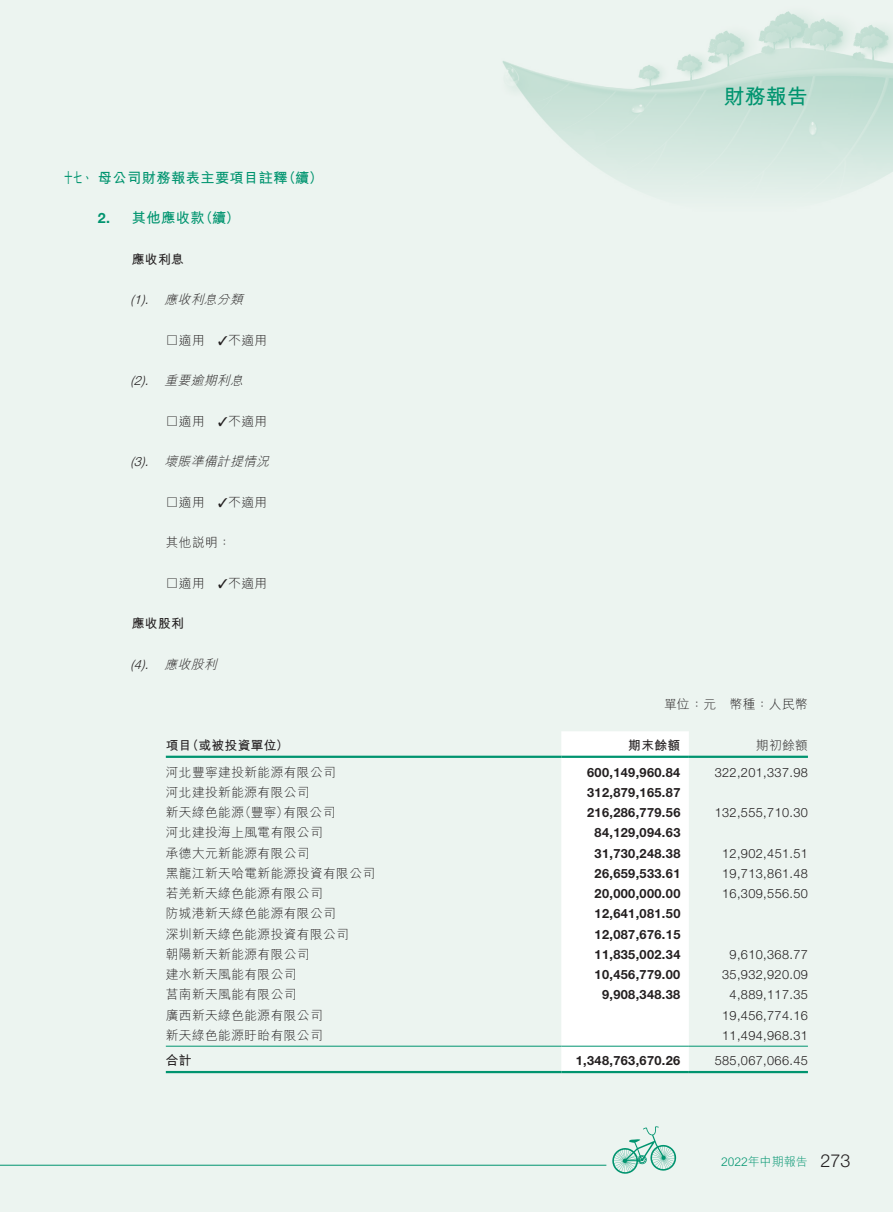
<style>
.page{position:relative;width:893px;height:1212px;background:#ecf4f0}
.page>*{position:absolute;margin:0;border:0;box-sizing:border-box;transform-origin:0 0}
.t1{font:700 21px "M Hei HK";color:#00946f}
.t2{font:700 14.25px "M Hei HK";letter-spacing:.03em;color:#00946f;scale:.65 1}
.t3{font:700 14.25px "M Hei HK";letter-spacing:.03em;color:#00946f}
.t4{font:300 12.75px "M Hei HK";letter-spacing:.03em;color:#231f20}
.t5{font:700 12.75px "Helvetica Neue LT Std";letter-spacing:.03em;color:#231f20}
.t6{font:300 12.75px "Helvetica Neue LT Std";letter-spacing:.03em;color:#231f20}
.t7{font:italic 300 12.75px "M Hei HK";color:#231f20}
.t8{font:700 12.75px "M Hei HK";letter-spacing:.03em;color:#231f20}
.t9{font:italic 300 12.75px "Helvetica Neue LT Std";color:#231f20}
.t10{font:300 12px "M Hei HK";color:#00946f}
.s1{font-family:"Helvetica Neue LT Std"}
.s2{font-family:"M Hei HK"}
.s3{font-family:"Helvetica Neue LT Std";font-size:18px;color:#231f20}
</style>
<div class="page">
<img style="left:502px;top:11px;width:391px;height:178px">
<hr style="left:0;top:1165px;width:606px;height:1px;background:#00946f">
<svg style="left:612px;top:1126px;width:65px;height:48px"></svg>
<div style="left:561px;top:731px;width:128px;height:339px;background:#fff"></div>
<hr style="left:166px;top:756px;width:395px;height:2px;background:#00946f">
<hr style="left:561px;top:756px;width:128px;height:2px;background:#00946f">
<hr style="left:689px;top:756px;width:119px;height:2px;background:#00946f">
<hr style="left:166px;top:1046px;width:395px;height:1px;background:#00946f">
<hr style="left:561px;top:1046px;width:128px;height:1px;background:#00946f">
<hr style="left:689px;top:1046px;width:119px;height:1px;background:#00946f">
<hr style="left:166px;top:1071px;width:395px;height:2px;background:#00946f">
<hr style="left:561px;top:1071px;width:128px;height:2px;background:#00946f">
<hr style="left:689px;top:1071px;width:119px;height:2px;background:#00946f">
<p class="t2" style="left:64px;top:167px;width:400px">十七、 母公司財務報表主要項目註釋（續）</p>
<p class="t3" style="left:98px;top:208px;width:144px"><span class="s1">2.</span> 其他應收款（續）</p>
<p class="t8" style="left:132px;top:250px;width:54px">應收利息</p>
<p class="t7" style="left:131px;top:291px;width:118px"><span class="s1">(1) .</span> 應收利息分類</p>
<p class="t4" style="left:166px;top:331px;width:103px">□適用　✓不適用</p>
<p class="t7" style="left:131px;top:372px;width:118px"><span class="s1">(2) .</span> 重要逾期利息</p>
<p class="t4" style="left:166px;top:412px;width:103px">□適用　✓不適用</p>
<p class="t7" style="left:131px;top:453px;width:145px"><span class="s1">(3) .</span> 壞賬準備計提情況</p>
<p class="t4" style="left:166px;top:493px;width:103px">□適用　✓不適用</p>
<p class="t4" style="left:166px;top:534px;width:67px">其他說明：</p>
<p class="t4" style="left:166px;top:574px;width:103px">□適用　✓不適用</p>
<p class="t8" style="left:132px;top:614px;width:54px">應收股利</p>
<p class="t9" style="left:131px;top:656px;width:92px">(4) . <span class="s2">應收股利</span></p>
<h1 class="t1" style="left:724px;top:81px;width:85px">財務報告</h1>
<p class="t4" style="left:664px;top:696px;width:145px">單位：元 幣種：人民幣</p>
<p class="t8" style="left:166px;top:736px;width:124px">項目（或被投資單位）</p>
<p class="t8" style="left:628px;top:736px;width:54px">期末餘額</p>
<p class="t4" style="left:756px;top:736px;width:54px">期初餘額</p>
<p class="t4" style="left:166px;top:763px;width:172px">河北豐寧建投新能源有限公司</p>
<p class="t5" style="left:587px;top:764px;width:95px">600,149,960.84</p>
<p class="t6" style="left:715px;top:764px;width:95px">322,201,337.98</p>
<p class="t4" style="left:166px;top:783px;width:145px">河北建投新能源有限公司</p>
<p class="t5" style="left:587px;top:784px;width:95px">312,879,165.87</p>
<p class="t4" style="left:166px;top:803px;width:171px">新天綠色能源（豐寧）有限公司</p>
<p class="t5" style="left:587px;top:804px;width:95px">216,286,779.56</p>
<p class="t6" style="left:715px;top:805px;width:95px">132,555,710.30</p>
<p class="t4" style="left:166px;top:824px;width:158px">河北建投海上風電有限公司</p>
<p class="t5" style="left:595px;top:825px;width:87px">84,129,094.63</p>
<p class="t4" style="left:166px;top:844px;width:145px">承德大元新能源有限公司</p>
<p class="t5" style="left:595px;top:845px;width:87px">31,730,248.38</p>
<p class="t6" style="left:722px;top:845px;width:87px">12,902,451.51</p>
<p class="t4" style="left:166px;top:864px;width:211px">黑龍江新天哈電新能源投資有限公司</p>
<p class="t5" style="left:595px;top:865px;width:87px">26,659,533.61</p>
<p class="t6" style="left:722px;top:865px;width:87px">19,713,861.48</p>
<p class="t4" style="left:166px;top:884px;width:158px">若羌新天綠色能源有限公司</p>
<p class="t5" style="left:595px;top:885px;width:87px">20,000,000.00</p>
<p class="t6" style="left:722px;top:886px;width:87px">16,309,556.50</p>
<p class="t4" style="left:166px;top:905px;width:172px">防城港新天綠色能源有限公司</p>
<p class="t5" style="left:595px;top:906px;width:87px">12,641,081.50</p>
<p class="t4" style="left:166px;top:925px;width:185px">深圳新天綠色能源投資有限公司</p>
<p class="t5" style="left:595px;top:926px;width:87px">12,087,676.15</p>
<p class="t4" style="left:166px;top:945px;width:145px">朝陽新天新能源有限公司</p>
<p class="t5" style="left:595px;top:946px;width:87px">11,835,002.34</p>
<p class="t6" style="left:730px;top:946px;width:80px">9,610,368.77</p>
<p class="t4" style="left:166px;top:965px;width:132px">建水新天風能有限公司</p>
<p class="t5" style="left:595px;top:966px;width:87px">10,456,779.00</p>
<p class="t6" style="left:722px;top:967px;width:87px">35,932,920.09</p>
<p class="t4" style="left:166px;top:986px;width:132px">莒南新天風能有限公司</p>
<p class="t5" style="left:602px;top:987px;width:80px">9,908,348.38</p>
<p class="t6" style="left:730px;top:987px;width:80px">4,889,117.35</p>
<p class="t4" style="left:166px;top:1006px;width:158px">廣西新天綠色能源有限公司</p>
<p class="t6" style="left:722px;top:1007px;width:87px">19,456,774.16</p>
<p class="t4" style="left:166px;top:1026px;width:158px">新天綠色能源盱眙有限公司</p>
<p class="t6" style="left:722px;top:1027px;width:87px">11,494,968.31</p>
<p class="t8" style="left:166px;top:1051px;width:27px">合計</p>
<p class="t5" style="left:576px;top:1053px;width:106px">1,348,763,670.26</p>
<p class="t6" style="left:715px;top:1053px;width:95px">585,067,066.45</p>
<p class="t10" style="left:721px;top:1153px;width:131px">2022年中期報告 <span class="s3">273</span></p>
</div>
